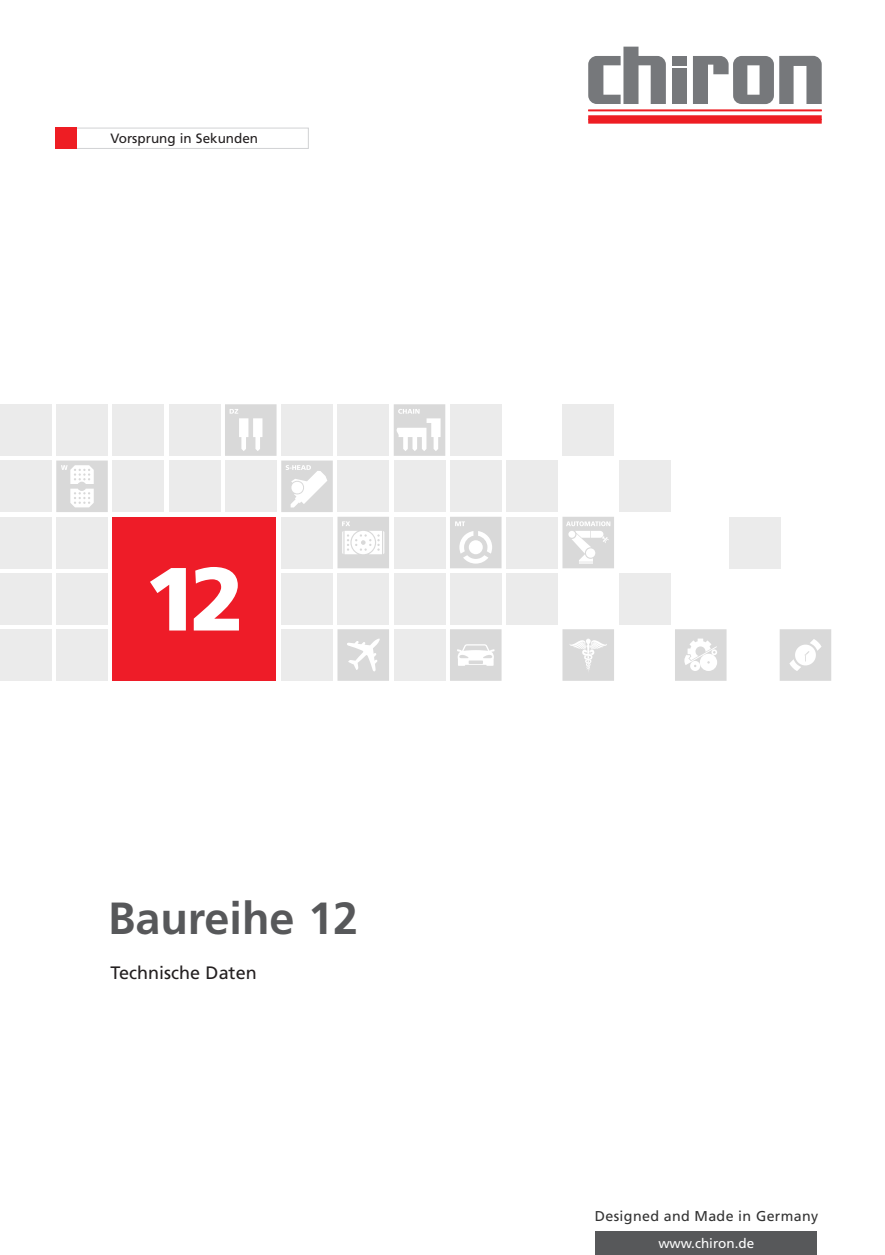
<style>
.page{position:relative;width:885px;height:1255px;background:#fff}
.page>*{position:absolute;margin:0;border:0;box-sizing:border-box;transform-origin:0 0}
.t1{font:700 45px "Frutiger";color:#57585a}
.t2{font:18px "Frutiger";color:#231f20}
.t3{font:14.25px "Frutiger Roman+SJCHYB";letter-spacing:.025em;color:#333}
.t4{font:13.5px "Frutiger";color:#231f20}
.t5{font:13.5px "Frutiger";color:#fff}
.t6{font:12.9px "Frutiger Roman+SJCHYB";color:#fff}
</style>
<div class="page">
<div style="left:595px;top:1231px;width:221px;height:23px;background:#57585a"></div>
<div style="left:75px;top:128px;width:234px;height:21px;border:1px solid #d1d2d4"></div>
<div style="left:55px;top:128px;width:22px;height:21px;background:#ee1d23"></div>
<hr style="left:588px;top:109px;width:233px;height:2px;background:#ee1d23">
<div style="left:588px;top:115px;width:233px;height:9px;background:#ee1d23"></div>
<svg style="left:779px;top:56px;width:42px;height:48px"></svg>
<svg style="left:693px;top:56px;width:80px;height:48px"></svg>
<svg style="left:588px;top:47px;width:77px;height:57px"></svg>
<div style="left:671px;top:69px;width:15px;height:35px;background:#76787b"></div>
<div style="left:671px;top:56px;width:15px;height:10px;background:#76787b"></div>
<div style="left:729px;top:517px;width:51px;height:51px;background:#ebebeb"></div>
<div style="left:618px;top:460px;width:52px;height:52px;background:#ebebeb"></div>
<div style="left:562px;top:404px;width:52px;height:52px;background:#ebebeb"></div>
<div style="left:506px;top:517px;width:51px;height:51px;background:#ebebeb"></div>
<div style="left:56px;top:404px;width:52px;height:52px;background:#ebebeb"></div>
<div style="left:112px;top:460px;width:52px;height:52px;background:#ebebeb"></div>
<div style="left:56px;top:517px;width:52px;height:51px;background:#ebebeb"></div>
<div style="left:56px;top:573px;width:52px;height:51px;background:#ebebeb"></div>
<div style="left:56px;top:629px;width:52px;height:51px;background:#ebebeb"></div>
<div style="left:0;top:404px;width:52px;height:52px;background:#ebebeb"></div>
<div style="left:0;top:460px;width:52px;height:52px;background:#ebebeb"></div>
<div style="left:0;top:517px;width:52px;height:51px;background:#ebebeb"></div>
<div style="left:0;top:573px;width:52px;height:51px;background:#ebebeb"></div>
<div style="left:0;top:629px;width:52px;height:51px;background:#ebebeb"></div>
<div style="left:112px;top:404px;width:52px;height:52px;background:#ebebeb"></div>
<div style="left:618px;top:573px;width:52px;height:51px;background:#ebebeb"></div>
<div style="left:506px;top:460px;width:51px;height:52px;background:#ebebeb"></div>
<div style="left:506px;top:573px;width:51px;height:51px;background:#ebebeb"></div>
<svg style="left:562px;top:629px;width:52px;height:51px;background:#ddd"></svg>
<svg style="left:779px;top:629px;width:52px;height:51px"></svg>
<svg style="left:675px;top:629px;width:51px;height:51px"></svg>
<svg style="left:56px;top:460px;width:52px;height:52px"></svg>
<svg style="left:562px;top:517px;width:52px;height:51px"></svg>
<div style="left:112px;top:517px;width:164px;height:163px;background:#ee1c28"></div>
<svg style="left:150px;top:404px;width:351px;height:276px"></svg>
<p class="t4" style="left:110px;top:132px;width:149px">Vorsprung in Sekunden</p>
<h1 class="t1" style="left:108px;top:900px;width:252px">Baureihe 12</h1>
<p class="t2" style="left:110px;top:965px;width:148px">Technische Daten</p>
<p class="t3" style="left:594px;top:1209px;width:225px">Designed and Made in Germany</p>
<p class="t6" style="left:661px;top:1244px;width:12px">w</p>
<p class="t5" style="left:658px;top:1237px;width:97px">www.chiron.de</p>
</div>
